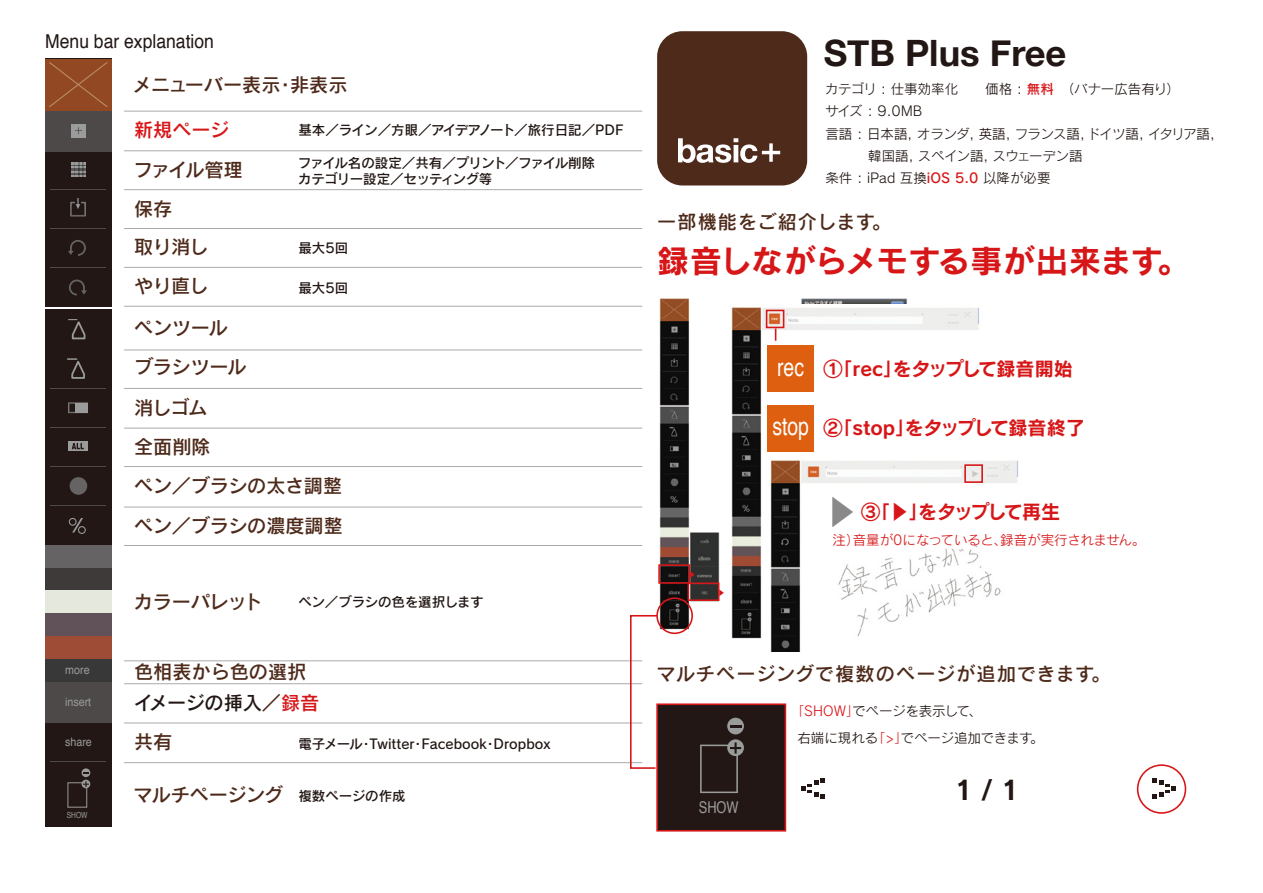
<style>
.page{position:relative;width:1263px;height:893px;background:#fff}
.page>*{position:absolute;margin:0;border:0;box-sizing:border-box;transform-origin:0 0}
.t1{font:700 36.3px "Helvetica Neue";color:#221714}
.t2{font:31.95px "Rodin Pro B";color:#d71618}
.t3{font:26.1px "Rodin Pro B";color:#221714}
.t4{font:19.2px/39.6px "Rodin Pro DB";color:#4e2a1a}
.t5{font:19.2px "Rodin Pro DB";letter-spacing:.06em;color:#4e2a1a}
.t6{font:19.2px "Rodin Pro B";letter-spacing:-.005em;color:#d71618}
.t7{font:19.2px "Rodin Pro B";letter-spacing:-.01em;color:#d71618}
.t8{font:19.2px "Helvetica";color:#221714;scale:.92 1}
.t9{font:19.2px "Rodin Pro DB";letter-spacing:-.03em;color:#4e2a1a}
.t10{font:19.2px/40.2px "Rodin Pro DB";letter-spacing:-.035em;color:#4e2a1a}
.t11{font:19.2px "Rodin Pro B";letter-spacing:-.1em;color:#d71618}
.t12{font:19.2px/38.8px "Rodin Pro DB";letter-spacing:-.04em;color:#4e2a1a}
.t13{font:19.2px "Rodin Pro DB";color:#d71618}
.t14{font:16.2px "Helvetica";color:#9a9b9b;scale:.79 1}
.t15{font:13.5px/22.4px "Rodin Pro M";color:#221714}
.t16{font:13.5px "Rodin Pro DB";letter-spacing:-.03em;color:#221714}
.t17{font:13.5px/15.9px "Rodin Pro DB";letter-spacing:-.045em;color:#221714}
.t18{font:13.5px "Rodin Pro DB";color:#221714}
.t19{font:13.5px "Rodin Pro M";color:#d71618}
.t20{font:11.7px "Helvetica";color:#9a9b9b;scale:.92 1}
.t21{font:8.4px "Helvetica";color:#9a9b9b;scale:.79 1}
.s1{color:#221714}
.s2{color:#d71618}
.s3{font-size:13.5px;color:#221714}
.s4{font-family:"Rodin Pro DB";color:#d71618}
.s5{font-family:"Helvetica";font-size:24.6px;color:#fff}
.s6{font-family:"Rodin Pro M";font-size:31.95px;color:#898989}
</style>
<div class="page">
<img style="left:659px;top:298px;width:248px;height:334px">
<div style="left:45px;top:545px;width:67px;height:23px;background:#656363"></div>
<div style="left:45px;top:568px;width:67px;height:22px;background:#3e3a39"></div>
<div style="left:45px;top:590px;width:67px;height:23px;background:#e5e8dd"></div>
<div style="left:45px;top:613px;width:67px;height:23px;background:#605258"></div>
<div style="left:45px;top:636px;width:67px;height:23px;background:#9e4c35"></div>
<div style="left:45px;top:659px;width:67px;height:23px;background:#383839"></div>
<div style="left:45px;top:682px;width:67px;height:145px;background:#221714"></div>
<div style="left:45px;top:682px;width:67px;height:41px;background:#4c4948"></div>
<div style="left:45px;top:59px;width:67px;height:248px;background:#221714"></div>
<div style="left:45px;top:111px;width:67px;height:41px;background:#4c4948"></div>
<div style="left:45px;top:310px;width:67px;height:235px;background:#221714"></div>
<div style="left:45px;top:59px;width:67px;height:52px;background:#914823"></div>
<svg style="left:49px;top:62px;width:59px;height:45px"></svg>
<div style="left:71px;top:124px;width:15px;height:14px;background:#9a9b9b"></div>
<svg style="left:71px;top:163px;width:15px;height:14px"></svg>
<svg style="left:75px;top:127px;width:7px;height:7px"></svg>
<svg style="left:70px;top:198px;width:16px;height:18px"></svg>
<svg style="left:68px;top:240px;width:18px;height:16px"></svg>
<svg style="left:69px;top:280px;width:18px;height:15px"></svg>
<svg style="left:68px;top:319px;width:18px;height:21px"></svg>
<svg style="left:68px;top:358px;width:17px;height:21px"></svg>
<svg style="left:68px;top:403px;width:7px;height:10px"></svg>
<div style="left:75px;top:403px;width:13px;height:10px;background:#9a9b9b"></div>
<svg style="left:68px;top:441px;width:20px;height:10px"></svg>
<svg style="left:72px;top:443px;width:12px;height:6px"></svg>
<div style="left:70px;top:477px;width:17px;height:18px;background:#656363;border-radius:50%"></div>
<svg style="left:69px;top:518px;width:17px;height:16px"></svg>
<div style="left:68px;top:782px;width:19px;height:25px;border:1px solid #9a9b9b"></div>
<svg style="left:82px;top:768px;width:8px;height:9px"></svg>
<div style="left:82px;top:780px;width:8px;height:8px;background:#9a9b9b;border-radius:50%"></div>
<svg style="left:83px;top:781px;width:6px;height:6px"></svg>
<hr style="left:51px;top:189px;width:55px;height:1px;background:#4c4948">
<hr style="left:51px;top:228px;width:55px;height:1px;background:#4c4948">
<hr style="left:51px;top:267px;width:55px;height:1px;background:#4c4948">
<hr style="left:51px;top:388px;width:55px;height:1px;background:#4c4948">
<hr style="left:51px;top:427px;width:55px;height:1px;background:#4c4948">
<hr style="left:51px;top:466px;width:55px;height:1px;background:#4c4948">
<hr style="left:51px;top:505px;width:55px;height:1px;background:#4c4948">
<hr style="left:51px;top:761px;width:55px;height:1px;background:#4c4948">
<div style="left:656px;top:703px;width:130px;height:129px;background:#221714;border:2px solid #d71618"></div>
<div style="left:727px;top:718px;width:17px;height:16px;background:#9a9b9b;border-radius:50%"></div>
<svg style="left:727px;top:739px;width:17px;height:17px"></svg>
<svg style="left:730px;top:725px;width:11px;height:2px"></svg>
<svg style="left:700px;top:742px;width:41px;height:51px"></svg>
<hr style="left:124px;top:151px;width:518px;height:1px;background:#aaa">
<hr style="left:124px;top:189px;width:518px;height:1px;background:#aaa">
<hr style="left:124px;top:228px;width:518px;height:1px;background:#aaa">
<hr style="left:124px;top:267px;width:518px;height:1px;background:#aaa">
<hr style="left:124px;top:306px;width:518px;height:1px;background:#aaa">
<hr style="left:124px;top:350px;width:518px;height:1px;background:#aaa">
<hr style="left:124px;top:388px;width:518px;height:1px;background:#aaa">
<hr style="left:124px;top:428px;width:518px;height:1px;background:#aaa">
<hr style="left:124px;top:466px;width:518px;height:1px;background:#aaa">
<hr style="left:124px;top:507px;width:518px;height:1px;background:#aaa">
<hr style="left:124px;top:545px;width:518px;height:1px;background:#aaa">
<hr style="left:124px;top:661px;width:518px;height:1px;background:#aaa">
<hr style="left:124px;top:683px;width:518px;height:1px;background:#aaa">
<hr style="left:124px;top:723px;width:518px;height:1px;background:#aaa">
<hr style="left:124px;top:762px;width:518px;height:1px;background:#aaa">
<hr style="left:124px;top:111px;width:518px;height:1px;background:#aaa">
<div style="left:657px;top:31px;width:150px;height:154px;background:#4e2a1a;border-radius:25px"></div>
<svg style="left:678px;top:138px;width:102px;height:25px"></svg>
<div style="left:656px;top:597px;width:37px;height:37px;border:2px solid #d71618;border-radius:50%"></div>
<div style="left:1137px;top:764px;width:49px;height:50px;border:2px solid #d71618;border-radius:50%"></div>
<svg style="left:629px;top:614px;width:30px;height:156px"></svg>
<svg style="left:1152px;top:778px;width:23px;height:21px"></svg>
<svg style="left:801px;top:778px;width:23px;height:21px"></svg>
<img style="left:730px;top:305px;width:250px;height:334px">
<img style="left:768px;top:457px;width:251px;height:194px">
<div style="left:767px;top:346px;width:46px;height:46px;background:#de5f0f"></div>
<div style="left:766px;top:310px;width:18px;height:18px;border:2px solid #d71618"></div>
<div style="left:964px;top:464px;width:19px;height:19px;border:2px solid #d71618"></div>
<svg style="left:775px;top:328px;width:1px;height:13px"></svg>
<div style="left:767px;top:405px;width:46px;height:46px;background:#de5f0f"></div>
<div style="left:687px;top:582px;width:32px;height:19px;border:2px solid #d71618"></div>
<svg style="left:719px;top:589px;width:5px;height:7px"></svg>
<div style="left:658px;top:564px;width:32px;height:20px;border:2px solid #d71618"></div>
<svg style="left:690px;top:571px;width:5px;height:7px"></svg>
<h3 class="t8" style="left:45px;top:26px;width:185px">Menu bar explanation</h3>
<h3 class="t4" style="left:132px;top:64px;width:217px">メニューバー表示・非表示</h3>
<h3 class="t13" style="left:134px;top:117px;width:96px">新規ページ</h3>
<p class="t16" style="left:298px;top:121px;width:327px">基本／ライン／方眼／アイデアノート／旅行日記／PDF</p>
<h3 class="t4" style="left:134px;top:149px;width:111px">ファイル管理</h3>
<p class="t17" style="left:298px;top:155px;width:299px">ファイル名の設定／共有／プリント／ファイル削除カテゴリー設定／セッティング等</p>
<h3 class="t12" style="left:134px;top:188px;width:76px">保存<br>取り消しやり直し</h3>
<p class="t18" style="left:298px;top:239px;width:51px">最大5回</p>
<p class="t18" style="left:298px;top:279px;width:51px">最大5回</p>
<h3 class="t10" style="left:134px;top:307px;width:114px">ペンツールブラシツール消しゴム</h3>
<h3 class="t4" style="left:134px;top:426px;width:210px">全面削除<br>ペン／ブラシの太さ調整ペン／ブラシの濃度調整</h3>
<p class="t20" style="left:65px;top:661px;width:28px">more</p>
<p class="t20" style="left:65px;top:693px;width:30px">insert</p>
<p class="t20" style="left:65px;top:733px;width:31px">share</p>
<p class="t21" style="left:67px;top:809px;width:28px">SHOW</p>
<h3 class="t4" style="left:134px;top:581px;width:130px">カラーパレット</h3>
<p class="t16" style="left:298px;top:593px;width:187px">ペン／ブラシの色を選択します</p>
<h3 class="t4" style="left:134px;top:656px;width:187px;line-height:30.5px">色相表から色の選択<span class="s1">イメージの挿入</span>／<span class="s2">録音</span></h3>
<h3 class="t4" style="left:134px;top:722px;width:40px">共有</h3>
<p class="t18" style="left:298px;top:735px;width:254px">電子メール・Twitter・Facebook・Dropbox</p>
<h3 class="t9" style="left:134px;top:782px;width:273px">マルチページング <span class="s3">複数ページの作成</span></h3>
<h1 class="t1" style="left:824px;top:30px;width:244px">STB Plus Free</h1>
<p class="t15" style="left:825px;top:77px;width:391px">カテゴリ : 仕事効率化　　価格 : <span class="s4">無料　</span>（バナー広告有り）<br>サイズ : 9.0MB<br>言語 : 日本語, オランダ, 英語, フランス語, ドイツ語, イタリア語,　　 韓国語, スペイン語, スウェーデン語<br>条件 : iPad 互換<span class="s4">iOS 5.0</span> 以降が必要</p>
<h3 class="t5" style="left:657px;top:209px;width:235px">一部機能をご紹介します。</h3>
<h2 class="t2" style="left:657px;top:239px;width:533px">録音しながらメモする事が出来ます。</h2>
<h3 class="t7" style="left:777px;top:355px;width:297px"><span class="s5">rec</span> ①「rec」をタップして録音開始</h3>
<h3 class="t6" style="left:772px;top:415px;width:314px"><span class="s5">stop</span> ②「stop」をタップして録音終了</h3>
<h3 class="t11" style="left:825px;top:499px;width:236px"><span class="s6">▶</span> ③「▶」をタップして再生</h3>
<p class="t19" style="left:832px;top:531px;width:314px">注）音量が0になっていると、録音が実行されません。</p>
<h3 class="t5" style="left:657px;top:661px;width:455px">マルチページングで複数のページが追加できます。</h3>
<p class="t15" style="left:797px;top:698px;width:248px;line-height:26.5px;text-indent:-7px"><span class="s2">「SHOW」</span>でページを表示して、<br>右端に現れる<span class="s2">「&gt;」</span>でページ追加できます。</p>
<h3 class="t3" style="left:955px;top:772px;width:66px">1 / 1</h3>
<p class="t14" style="left:699px;top:795px;width:52px">SHOW</p>
</div>
